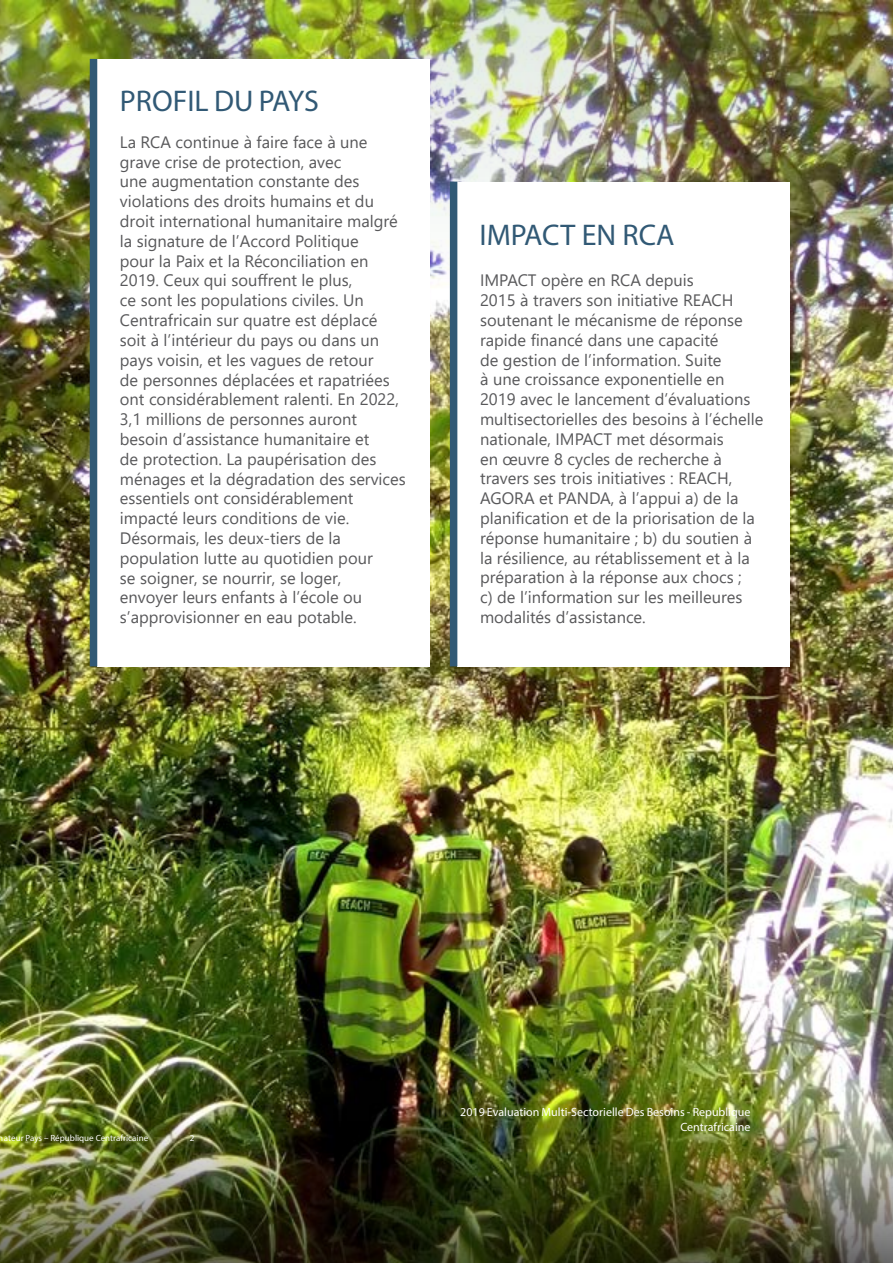
<style>
.page{position:relative;width:893px;height:1263px;background:#fff}
.page>*{position:absolute;margin:0;border:0;box-sizing:border-box;transform-origin:0 0}
.t1{font:30px "Myriad Pro";color:#315975}
.t2{font:16.5px/19.8px "Segoe UI";color:#58585a}
.t3{font:12px/15px "Myriad Pro";color:#fff;text-align:right}
.t4{font:9px "Myriad Pro";color:#fff}
</style>
<div class="page">
<img style="left:0;top:0;width:893px;height:1121px">
<img style="left:0;top:0;width:813px;height:291px">
<img style="left:0;top:1121px;width:893px;height:142px">
<div style="left:97px;top:59px;width:333px;height:607px;background:#fff"></div>
<div style="left:90px;top:59px;width:7px;height:607px;background:#315975"></div>
<div style="left:457px;top:182px;width:333px;height:484px;background:#fff"></div>
<div style="left:450px;top:182px;width:7px;height:484px;background:#315975"></div>
<h1 class="t1" style="left:120px;top:83px;width:200px">PROFIL DU PAYS</h1>
<p class="t2" style="left:120px;top:131px;width:287px">La RCA continue à faire face à une grave crise de protection, avec<br>une augmentation constante des violations des droits humains et du droit international humanitaire malgré la signature de l’Accord Politique<br>pour la Paix et la Réconciliation en 2019. Ceux qui souffrent le plus,<br>ce sont les populations civiles. Un Centrafricain sur quatre est déplacé soit à l’intérieur du pays ou dans un pays voisin, et les vagues de retour<br>de personnes déplacées et rapatriées ont considérablement ralenti. En 2022, 3,1 millions de personnes auront besoin d’assistance humanitaire et<br>de protection. La paupérisation des ménages et la dégradation des services essentiels ont considérablement impacté leurs conditions de vie.<br>Désormais, les deux-tiers de la population lutte au quotidien pour<br>se soigner, se nourrir, se loger,<br>envoyer leurs enfants à l’école ou s’approvisionner en eau potable.</p>
<h1 class="t1" style="left:479px;top:216px;width:197px">IMPACT EN RCA</h1>
<p class="t2" style="left:480px;top:269px;width:285px">IMPACT opère en RCA depuis<br>2015 à travers son initiative REACH soutenant le mécanisme de réponse rapide financé dans une capacité<br>de gestion de l’information. Suite<br>à une croissance exponentielle en 2019 avec le lancement d’évaluations multisectorielles des besoins à l’échelle nationale, IMPACT met désormais<br>en œuvre 8 cycles de recherche à travers ses trois initiatives : REACH, AGORA et PANDA, à l’appui a) de la planification et de la priorisation de la réponse humanitaire ; b) du soutien à la résilience, au rétablissement et à la préparation à la réponse aux chocs ;<br>c) de l’information sur les meilleures modalités d’assistance.</p>
<p class="t4" style="left:-1px;top:1132px;width:151px">nateur Pays – République Centrafricaine</p>
<p class="t4" style="left:190px;top:1132px;width:6px">2</p>
<p class="t3" style="left:460px;top:1104px;width:292px">2019 Evaluation Multi-Sectorielle Des Besoins - Republique<br>Centrafricaine</p>
</div>
